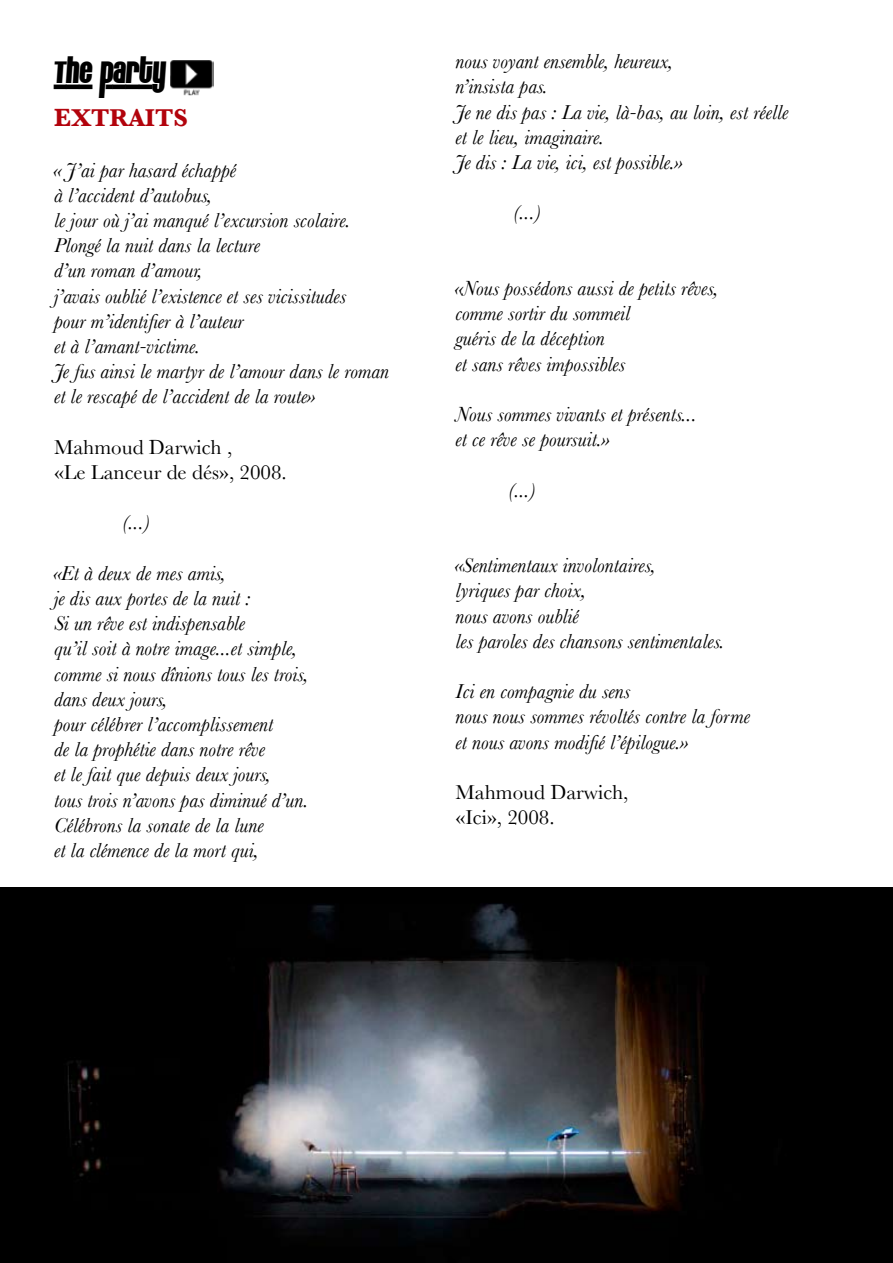
<style>
.page{position:relative;width:893px;height:1263px;background:#fff}
.page>*{position:absolute;margin:0;border:0;box-sizing:border-box;transform-origin:0 0}
.t1{font:30px "Eight Trackprogram 4";color:#000}
.t2{font:700 25.5px "Baskerville";color:#b2030c}
.t3{font:italic 21px/25.2px "Baskerville";color:#000}
.t4{font:21px/25.2px "Baskerville";color:#000}
</style>
<div class="page">
<img style="left:171px;top:60px;width:42px;height:36px">
<img style="left:0;top:887px;width:893px;height:375px">
<h1 class="t1" style="left:54px;top:55px;width:113px">THE PARTY</h1>
<p class="t2" style="left:54px;top:103px;width:135px">EXTRAITS</p>
<p class="t3" style="left:54px;top:157px;width:337px">« J’ai par hasard échappé<br>à l’accident d’autobus,<br>le jour où j’ai manqué l’excursion scolaire.<br>Plongé la nuit dans la lecture<br>d’un roman d’amour,<br>j’avais oublié l’existence et ses vicissitudes<br>pour m’identifier à l’auteur<br>et à l’amant-victime.<br>Je fus ainsi le martyr de l’amour dans le roman et le rescapé de l’accident de la route»</p>
<p class="t4" style="left:54px;top:434px;width:234px">Mahmoud Darwich ,<br>«Le Lanceur de dés», 2008.</p>
<p class="t3" style="left:122px;top:510px;width:29px">(...)</p>
<p class="t3" style="left:54px;top:560px;width:256px">«Et à deux de mes amis,<br>je dis aux portes de la nuit :<br>Si un rêve est indispensable<br>qu’il soit à notre image...et simple, comme si nous dînions tous les trois, dans deux jours,<br>pour célébrer l’accomplissement<br>de la prophétie dans notre rêve<br>et le fait que depuis deux jours,<br>tous trois n’avons pas diminué d’un.<br>Célébrons la sonate de la lune<br>et la clémence de la mort qui,</p>
<p class="t3" style="left:455px;top:49px;width:335px">nous voyant ensemble, heureux,<br>n’insista pas.<br>Je ne dis pas : La vie, là-bas, au loin, est réelle et le lieu, imaginaire.<br>Je dis : La vie, ici, est possible.»</p>
<p class="t3" style="left:513px;top:200px;width:29px">(...)</p>
<p class="t3" style="left:455px;top:275px;width:264px">«Nous possédons aussi de petits rêves, comme sortir du sommeil<br>guéris de la déception<br>et sans rêves impossibles</p>
<p class="t3" style="left:455px;top:401px;width:243px">Nous sommes vivants et présents... et ce rêve se poursuit.»</p>
<p class="t3" style="left:508px;top:477px;width:29px">(...)</p>
<p class="t3" style="left:455px;top:553px;width:270px">«Sentimentaux involontaires,<br>lyriques par choix,<br>nous avons oublié<br>les paroles des chansons sentimentales.</p>
<p class="t3" style="left:455px;top:679px;width:296px">Ici en compagnie du sens<br>nous nous sommes révoltés contre la forme et nous avons modifié l’épilogue.»</p>
<p class="t4" style="left:455px;top:779px;width:175px">Mahmoud Darwich, «Ici», 2008.</p>
</div>
